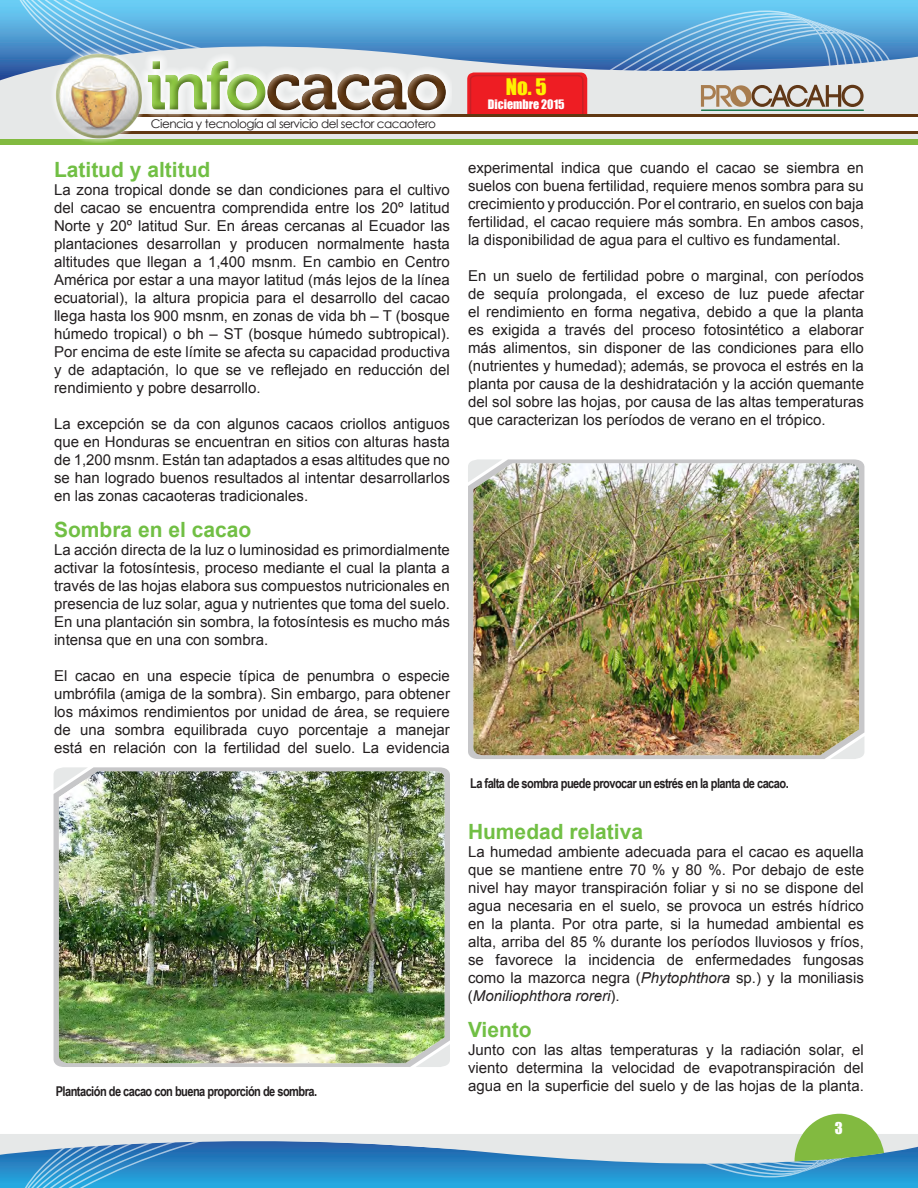
<style>
.page{position:relative;width:918px;height:1188px;background:#fff}
.page>*{position:absolute;margin:0;border:0;box-sizing:border-box;transform-origin:0 0}
.cuerpo{font:700 21px "Arial";color:#71bf44}
.t1{font:21px "Impact";color:#fff101}
.cuerpo-2{font:15px/18px "Arial";color:#231f20;text-align:justify}
.t2{font:15px "Impact";color:#fff}
.Pie_de_Foto_Italic{font:700 13.5px "Arial Narrow";letter-spacing:-.04em;color:#231f20}
.t3{font:12px "Century Gothic";letter-spacing:-.04em;color:#231f20}
.t4{font:12px "Impact";color:#fff}
.s1{font-style:italic}
</style>
<div class="page">
<svg style="left:1px;top:24px;width:917px;height:116px;background:#bfd2d2"></svg>
<div style="left:0;top:1181px;width:918px;height:7px;background:#25a9e0"></div>
<div style="left:25px;top:1181px;width:505px;height:7px;background:#25a9e0"></div>
<svg style="left:0;top:1134px;width:918px;height:47px;background:#5ca1ce"></svg>
<svg style="left:583px;top:1113px;width:320px;height:64px"></svg>
<div style="left:1px;top:140px;width:917px;height:5px;background:#82ba40"></div>
<svg style="left:0;top:0;width:1px;height:145px"></svg>
<div style="left:96px;top:116px;width:822px;height:16px;background:#fff"></div>
<hr style="left:96px;top:132px;width:822px;height:2px;background:#613812">
<hr style="left:96px;top:114px;width:822px;height:2px;background:#613812">
<svg style="left:20px;top:0;width:878px;height:122px;background:#8caecb"></svg>
<div style="left:145px;top:59px;width:302px;height:53px;background:#231f20;opacity:.75"></div>
<svg style="left:49px;top:47px;width:97px;height:96px"></svg>
<div style="left:54px;top:52px;width:91px;height:90px;background:#231f20;opacity:.75"></div>
<svg style="left:54px;top:767px;width:396px;height:300px;background:#c9c9ca"></svg>
<svg style="left:54px;top:767px;width:34px;height:23px"></svg>
<svg style="left:416px;top:1044px;width:34px;height:23px"></svg>
<img style="left:59px;top:771px;width:386px;height:292px">
<svg style="left:468px;top:459px;width:396px;height:300px;background:#c9c8c9"></svg>
<svg style="left:468px;top:459px;width:34px;height:23px"></svg>
<svg style="left:830px;top:736px;width:34px;height:23px"></svg>
<img style="left:473px;top:463px;width:386px;height:292px">
<p class="t3" style="left:151px;top:116px;width:287px">Ciencia y tecnología al servicio del sector cacaotero</p>
<p class="cuerpo" style="left:54px;top:156px;width:158px">Latitud y altitud</p>
<p class="cuerpo-2" style="left:54px;top:181px;width:398px">La zona tropical donde se dan condiciones para el cultivo del cacao se encuentra comprendida entre los 20º latitud Norte y 20º latitud Sur. En áreas cercanas al Ecuador las plantaciones desarrollan y producen normalmente hasta altitudes que llegan a 1,400 msnm. En cambio en Centro América por estar a una mayor latitud (más lejos de la línea ecuatorial), la altura propicia para el desarrollo del cacao llega hasta los 900 msnm, en zonas de vida bh – T (bosque húmedo tropical) o bh – ST (bosque húmedo subtropical).<br>Por encima de este límite se afecta su capacidad productiva y de adaptación, lo que se ve reflejado en reducción del rendimiento y pobre desarrollo.</p>
<p class="cuerpo-2" style="left:54px;top:415px;width:397px">La excepción se da con algunos cacaos criollos antiguos que en Honduras se encuentran en sitios con alturas hasta de 1,200 msnm. Están tan adaptados a esas altitudes que no se han logrado buenos resultados al intentar desarrollarlos en las zonas cacaoteras tradicionales.</p>
<p class="cuerpo" style="left:54px;top:516px;width:199px">Sombra en el cacao</p>
<p class="cuerpo-2" style="left:54px;top:541px;width:397px">La acción directa de la luz o luminosidad es primordialmente activar la fotosíntesis, proceso mediante el cual la planta a través de las hojas elabora sus compuestos nutricionales en presencia de luz solar, agua y nutrientes que toma del suelo.<br>En una plantación sin sombra, la fotosíntesis es mucho más intensa que en una con sombra.</p>
<p class="cuerpo-2" style="left:54px;top:667px;width:397px">El cacao en una especie típica de penumbra o especie umbrófila (amiga de la sombra). Sin embargo, para obtener los máximos rendimientos por unidad de área, se requiere de una sombra equilibrada cuyo porcentaje a manejar está en relación con la fertilidad del suelo. La evidencia</p>
<p class="Pie_de_Foto_Italic" style="left:56px;top:1081px;width:263px">Plantación de cacao con buena proporción de sombra.</p>
<p class="t1" style="left:506px;top:71px;width:42px">No. 5</p>
<p class="t4" style="left:488px;top:95px;width:78px">Diciembre 2015</p>
<p class="cuerpo-2" style="left:468px;top:159px;width:397px">experimental indica que cuando el cacao se siembra en suelos con buena fertilidad, requiere menos sombra para su crecimiento y producción. Por el contrario, en suelos con baja fertilidad, el cacao requiere más sombra. En ambos casos, la disponibilidad de agua para el cultivo es fundamental.</p>
<p class="cuerpo-2" style="left:468px;top:267px;width:398px">En un suelo de fertilidad pobre o marginal, con períodos de sequía prolongada, el exceso de luz puede afectar el rendimiento en forma negativa, debido a que la planta es exigida a través del proceso fotosintético a elaborar más alimentos, sin disponer de las condiciones para ello (nutrientes y humedad); además, se provoca el estrés en la planta por causa de la deshidratación y la acción quemante del sol sobre las hojas, por causa de las altas temperaturas que caracterizan los períodos de verano en el trópico.</p>
<p class="Pie_de_Foto_Italic" style="left:470px;top:773px;width:320px">La falta de sombra puede provocar un estrés en la planta de cacao.</p>
<p class="cuerpo" style="left:468px;top:818px;width:177px">Humedad relativa</p>
<p class="cuerpo-2" style="left:468px;top:843px;width:398px">La humedad ambiente adecuada para el cacao es aquella que se mantiene entre 70 % y 80 %. Por debajo de este nivel hay mayor transpiración foliar y si no se dispone del agua necesaria en el suelo, se provoca un estrés hídrico en la planta. Por otra parte, si la humedad ambiental es alta, arriba del 85 % durante los períodos lluviosos y fríos, se favorece la incidencia de enfermedades fungosas como la mazorca negra (<span class="s1">Phytophthora</span> sp.) y la moniliasis (<span class="s1">Moniliophthora roreri</span>).</p>
<p class="cuerpo" style="left:468px;top:1016px;width:65px">Viento</p>
<p class="cuerpo-2" style="left:468px;top:1041px;width:397px">Junto con las altas temperaturas y la radiación solar, el viento determina la velocidad de evapotranspiración del agua en la superficie del suelo y de las hojas de la planta.</p>
<p class="t2" style="left:835px;top:1117px;width:9px">3</p>
</div>
